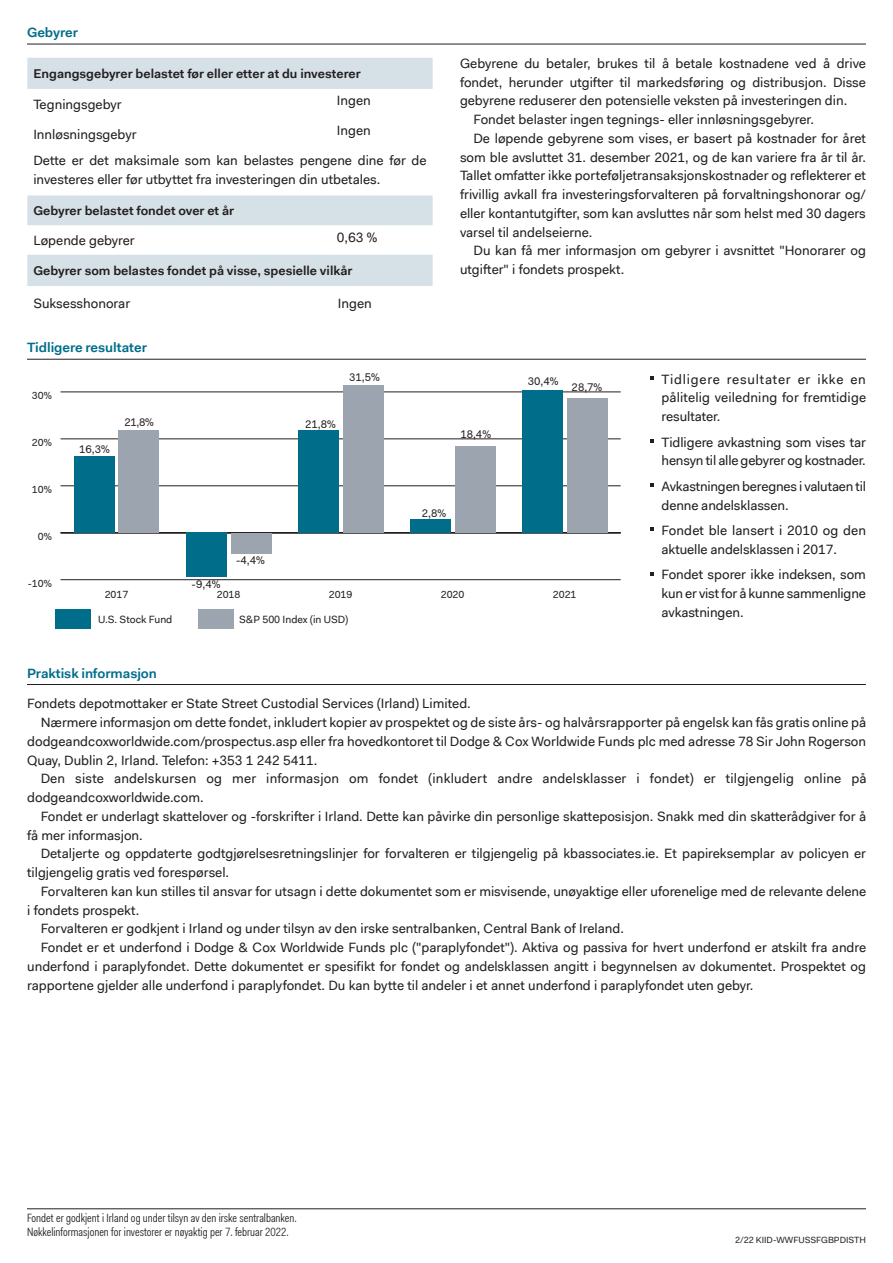
<style>
.page{position:relative;width:893px;height:1263px;background:#fff}
.page>*{position:absolute;margin:0;border:0;box-sizing:border-box;transform-origin:0 0}
._08__Body_Copy{font:13.5px/18.8px "Fakt Pro";color:#231f20}
._09__Body_Copy_bulle{font:13.5px/18.8px "Fakt Pro";letter-spacing:-.005em;color:#231f20}
._05__Header{font:600 13.5px "Fakt Pro";letter-spacing:-.005em;color:#006e8a}
.t1{font:600 12.75px "Fakt Pro";color:#231f20}
._10__Footnote_with_l{font:12px "Fakt Con Pro Blond";color:#231f20}
._11__Footnote_with_l{font:12px "Fakt Con Pro Blond";color:#231f20}
.t2{font:11.1px "Fakt Pro";color:#231f20}
.t3{font:10.5px "Fakt Pro";color:#231f20}
._12__Lit__Code_or_Pa{font:9px "Fakt Pro";color:#231f20}
</style>
<div class="page">
<hr style="left:27px;top:1208px;width:839px;height:1px;background:#231f20">
<svg style="left:650px;top:376px;width:3px;height:4px"></svg>
<svg style="left:650px;top:439px;width:3px;height:4px"></svg>
<svg style="left:650px;top:483px;width:3px;height:4px"></svg>
<svg style="left:650px;top:527px;width:3px;height:4px"></svg>
<svg style="left:650px;top:572px;width:3px;height:4px"></svg>
<div style="left:27px;top:58px;width:406px;height:31px;background:#d5e0e7"></div>
<svg style="left:27px;top:195px;width:406px;height:91px;fill:#d5e0e7"></svg>
<svg style="left:27px;top:225px;width:1px;height:29px"></svg>
<svg style="left:331px;top:225px;width:1px;height:29px"></svg>
<svg style="left:432px;top:225px;width:1px;height:29px"></svg>
<hr style="left:27px;top:44px;width:839px;height:1px;background:#231f20">
<hr style="left:27px;top:359px;width:839px;height:1px;background:#231f20">
<hr style="left:27px;top:684px;width:839px;height:1px;background:#231f20">
<hr style="left:61px;top:579px;width:560px;height:1px;background:#231f20">
<hr style="left:61px;top:532px;width:560px;height:1px;background:#231f20">
<hr style="left:61px;top:485px;width:560px;height:1px;background:#231f20">
<hr style="left:61px;top:439px;width:560px;height:1px;background:#231f20">
<hr style="left:61px;top:392px;width:560px;height:1px;background:#231f20">
<div style="left:119px;top:430px;width:40px;height:103px;background:#9ba4af"></div>
<div style="left:231px;top:533px;width:40px;height:20px;background:#9ba4af"></div>
<div style="left:343px;top:385px;width:40px;height:148px;background:#9ba4af"></div>
<div style="left:455px;top:446px;width:40px;height:87px;background:#9ba4af"></div>
<div style="left:567px;top:398px;width:40px;height:135px;background:#9ba4af"></div>
<div style="left:74px;top:456px;width:40px;height:77px;background:#006e8a"></div>
<div style="left:186px;top:533px;width:40px;height:44px;background:#006e8a"></div>
<div style="left:298px;top:430px;width:40px;height:103px;background:#006e8a"></div>
<div style="left:410px;top:520px;width:40px;height:13px;background:#006e8a"></div>
<div style="left:522px;top:390px;width:40px;height:143px;background:#006e8a"></div>
<div style="left:55px;top:609px;width:35px;height:20px;background:#006e8a"></div>
<div style="left:198px;top:609px;width:35px;height:20px;background:#9ba4af"></div>
<p class="_05__Header" style="left:27px;top:23px;width:53px">Gebyrer</p>
<p class="t1" style="left:33px;top:65px;width:329px">Engangsgebyrer belastet før eller etter at du investerer</p>
<p class="_08__Body_Copy" style="left:33px;top:95px;width:90px">Tegningsgebyr</p>
<p class="_08__Body_Copy" style="left:337px;top:91px;width:35px">Ingen</p>
<p class="_08__Body_Copy" style="left:33px;top:125px;width:105px">Innløsningsgebyr</p>
<p class="_08__Body_Copy" style="left:337px;top:121px;width:35px">Ingen</p>
<p class="_08__Body_Copy" style="left:33px;top:151px;width:395px">Dette er det maksimale som kan belastes pengene dine før de investeres eller før utbyttet fra investeringen din utbetales.</p>
<p class="t1" style="left:33px;top:202px;width:202px">Gebyrer belastet fondet over et år</p>
<p class="_08__Body_Copy" style="left:33px;top:231px;width:103px">Løpende gebyrer</p>
<p class="_08__Body_Copy" style="left:337px;top:227px;width:42px">0,63 %</p>
<p class="t1" style="left:33px;top:262px;width:321px">Gebyrer som belastes fondet på visse, spesielle vilkår</p>
<p class="_08__Body_Copy" style="left:33px;top:293px;width:98px">Suksesshonorar</p>
<p class="_08__Body_Copy" style="left:338px;top:293px;width:35px">Ingen</p>
<p class="_05__Header" style="left:27px;top:339px;width:122px">Tidligere resultater</p>
<p class="_08__Body_Copy" style="left:460px;top:54px;width:407px;text-align:justify">Gebyrene du betaler, brukes til å betale kostnadene ved å drive fondet, herunder utgifter til markedsføring og distribusjon. Disse gebyrene reduserer den potensielle veksten på investeringen din.</p>
<p class="_08__Body_Copy" style="left:473px;top:110px;width:342px">Fondet belaster ingen tegnings- eller innløsningsgebyrer.</p>
<p class="_08__Body_Copy" style="left:460px;top:129px;width:407px;text-align:justify;text-indent:14px">De løpende gebyrene som vises, er basert på kostnader for året som ble avsluttet 31. desember 2021, og de kan variere fra år til år.<br>Tallet omfatter ikke porteføljetransaksjonskostnader og reflekterer et frivillig avkall fra investeringsforvalteren på forvaltningshonorar og/ eller kontantutgifter, som kan avsluttes når som helst med 30 dagers varsel til andelseierne.</p>
<p class="_08__Body_Copy" style="left:460px;top:241px;width:407px;text-indent:14px">Du kan få mer informasjon om gebyrer i avsnittet "Honorarer og utgifter" i fondets prospekt.</p>
<p class="t3" style="left:32px;top:389px;width:21px">30%</p>
<p class="t3" style="left:32px;top:436px;width:21px">20%</p>
<p class="t3" style="left:32px;top:483px;width:21px">10%</p>
<p class="t3" style="left:38px;top:529px;width:16px">0%</p>
<p class="t3" style="left:28px;top:576px;width:26px">-10%</p>
<p class="t2" style="left:79px;top:442px;width:32px">16,3%</p>
<p class="t2" style="left:124px;top:415px;width:31px">21,8%</p>
<p class="t2" style="left:349px;top:370px;width:32px">31,5%</p>
<p class="t2" style="left:305px;top:417px;width:32px">21,8%</p>
<p class="t2" style="left:236px;top:553px;width:30px">-4,4%</p>
<p class="t2" style="left:460px;top:427px;width:32px">18,4%</p>
<p class="t2" style="left:422px;top:505px;width:26px">2,8%</p>
<p class="t2" style="left:528px;top:374px;width:32px">30,4%</p>
<p class="t2" style="left:572px;top:379px;width:32px">28,7%</p>
<p class="t2" style="left:192px;top:577px;width:30px">-9,4%</p>
<p class="t3" style="left:105px;top:587px;width:25px">2017</p>
<p class="t3" style="left:217px;top:587px;width:25px">2018</p>
<p class="t3" style="left:329px;top:587px;width:25px">2019</p>
<p class="t3" style="left:441px;top:587px;width:25px">2020</p>
<p class="t3" style="left:553px;top:587px;width:25px">2021</p>
<p class="t3" style="left:98px;top:612px;width:76px">U.S. Stock Fund</p>
<p class="t3" style="left:239px;top:612px;width:111px">S&amp;P 500 Index (in USD)</p>
<p class="t3" style="left:100px;top:614px;width:75px">U.S. Stock Fund</p>
<p class="t3" style="left:239px;top:614px;width:110px">S&amp;P 500 Index (in USD)</p>
<p class="_05__Header" style="left:27px;top:664px;width:132px">Praktisk informasjon</p>
<p class="_09__Body_Copy_bulle" style="left:662px;top:369px;width:206px;text-align:justify">Tidligere resultater er ikke en pålitelig veiledning for fremtidige resultater.</p>
<p class="_09__Body_Copy_bulle" style="left:662px;top:432px;width:206px">Tidligere avkastning som vises tar hensyn til alle gebyrer og kostnader.</p>
<p class="_09__Body_Copy_bulle" style="left:662px;top:477px;width:206px">Avkastningen beregnes i valutaen til denne andelsklassen.</p>
<p class="_09__Body_Copy_bulle" style="left:662px;top:521px;width:206px">Fondet ble lansert i 2010 og den aktuelle andelsklassen i 2017.</p>
<p class="_09__Body_Copy_bulle" style="left:662px;top:565px;width:206px;text-align:justify">Fondet sporer ikke indeksen, som kun er vist for å kunne sammenligne avkastningen.</p>
<p class="_08__Body_Copy" style="left:27px;top:694px;width:445px">Fondets depotmottaker er State Street Custodial Services (Irland) Limited.</p>
<p class="_08__Body_Copy" style="left:27px;top:713px;width:840px;text-align:justify;text-indent:14px">Nærmere informasjon om dette fondet, inkludert kopier av prospektet og de siste års- og halvårsrapporter på engelsk kan fås gratis online på dodgeandcoxworldwide.com/prospectus.asp eller fra hovedkontoret til Dodge &amp; Cox Worldwide Funds plc med adresse 78 Sir John Rogerson Quay, Dublin 2, Irland. Telefon: +353 1 242 5411.</p>
<p class="_08__Body_Copy" style="left:27px;top:769px;width:841px;text-indent:14px">Den siste andelskursen og mer informasjon om fondet (inkludert andre andelsklasser i fondet) er tilgjengelig online på dodgeandcoxworldwide.com.</p>
<p class="_08__Body_Copy" style="left:27px;top:807px;width:840px;text-indent:14px">Fondet er underlagt skattelover og -forskrifter i Irland. Dette kan påvirke din personlige skatteposisjon. Snakk med din skatterådgiver for å få mer informasjon.</p>
<p class="_08__Body_Copy" style="left:27px;top:844px;width:840px;text-indent:14px">Detaljerte og oppdaterte godtgjørelsesretningslinjer for forvalteren er tilgjengelig på kbassociates.ie. Et papireksemplar av policyen er tilgjengelig gratis ved forespørsel.</p>
<p class="_08__Body_Copy" style="left:27px;top:882px;width:840px;text-indent:14px">Forvalteren kan kun stilles til ansvar for utsagn i dette dokumentet som er misvisende, unøyaktige eller uforenelige med de relevante delene i fondets prospekt.</p>
<p class="_08__Body_Copy" style="left:41px;top:919px;width:585px">Forvalteren er godkjent i Irland og under tilsyn av den irske sentralbanken, Central Bank of Ireland.</p>
<p class="_08__Body_Copy" style="left:27px;top:938px;width:840px;text-align:justify;text-indent:14px">Fondet er et underfond i Dodge &amp; Cox Worldwide Funds plc ("paraplyfondet"). Aktiva og passiva for hvert underfond er atskilt fra andre underfond i paraplyfondet. Dette dokumentet er spesifikt for fondet og andelsklassen angitt i begynnelsen av dokumentet. Prospektet og rapportene gjelder alle underfond i paraplyfondet. Du kan bytte til andeler i et annet underfond i paraplyfondet uten gebyr.</p>
<p class="_10__Footnote_with_l" style="left:27px;top:1210px;width:271px">Fondet er godkjent i Irland og under tilsyn av den irske sentralbanken.</p>
<p class="_11__Footnote_with_l" style="left:27px;top:1224px;width:263px">Nøkkelinformasjonen for investorer er nøyaktig per 7. februar 2022.</p>
<p class="_12__Lit__Code_or_Pa" style="left:735px;top:1233px;width:132px">2/22 KIID-WWFUSSFGBPDISTH</p>
</div>
